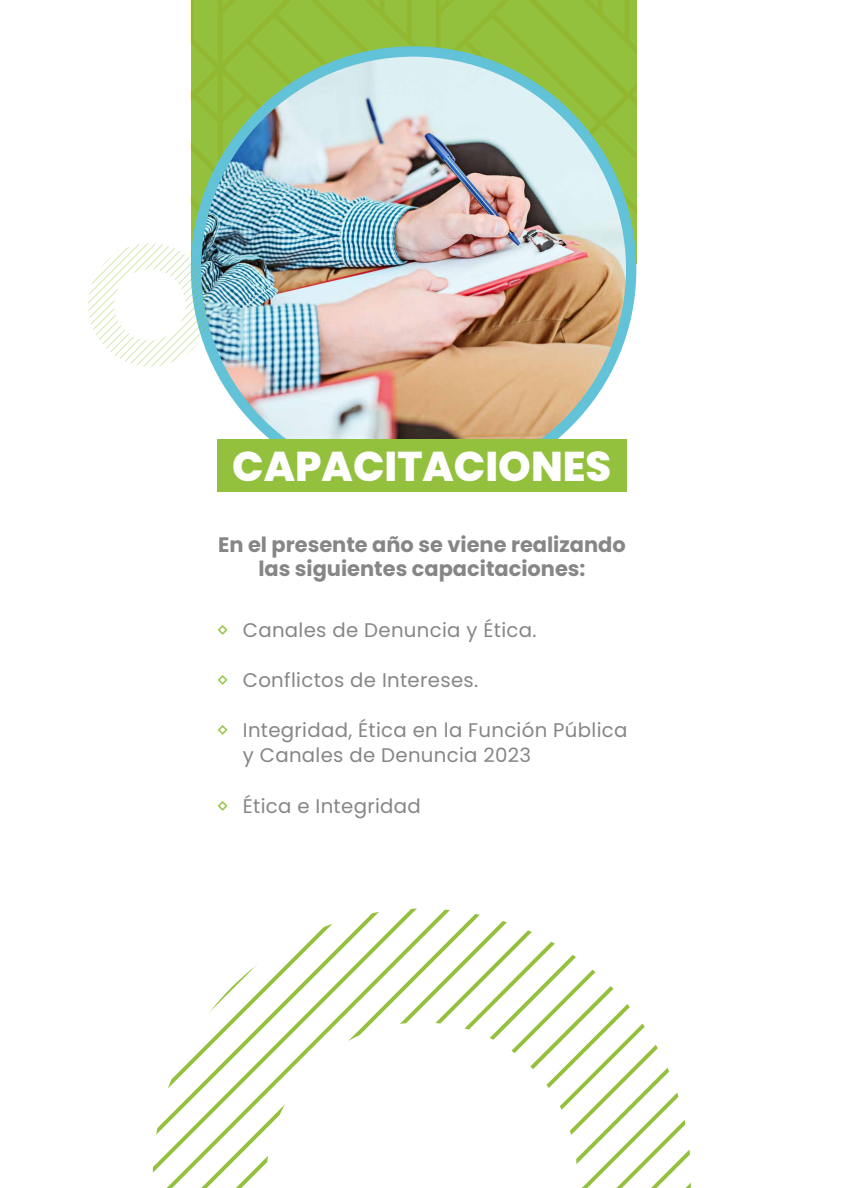
<style>
.page{position:relative;width:844px;height:1188px;background:#fff}
.page>*{position:absolute;margin:0;border:0;box-sizing:border-box;transform-origin:0 0}
.t1{font:800 41.56px "Poppins";color:#fff}
.t2{font:700 20.94px/23.8px "Poppins";color:#868686;text-align:center}
.t3{font:20.19px "Poppins";color:#93c13d}
.t4{font:19.69px/25.1px "Poppins";letter-spacing:.015em;color:#868686}
</style>
<div class="page">
<div style="left:191px;top:0;width:445px;height:263px;background:#93c13d"></div>
<svg style="left:191px;top:46px;width:445px;height:446px"></svg>
<img style="left:201px;top:57px;width:425px;height:424px;border-radius:212px">
<svg style="left:88px;top:237px;width:129px;height:135px"></svg>
<div style="left:217px;top:439px;width:410px;height:52px;background:#93c13d"></div>
<svg style="left:152px;top:908px;width:355px;height:280px"></svg>
<svg style="left:168px;top:923px;width:364px;height:265px"></svg>
<svg style="left:185px;top:941px;width:391px;height:247px"></svg>
<svg style="left:202px;top:958px;width:394px;height:230px"></svg>
<svg style="left:220px;top:975px;width:394px;height:213px"></svg>
<svg style="left:237px;top:992px;width:393px;height:196px"></svg>
<svg style="left:254px;top:1010px;width:391px;height:178px"></svg>
<svg style="left:271px;top:1027px;width:374px;height:161px"></svg>
<svg style="left:289px;top:1044px;width:369px;height:144px"></svg>
<svg style="left:306px;top:1062px;width:363px;height:126px"></svg>
<svg style="left:323px;top:1079px;width:356px;height:109px"></svg>
<svg style="left:341px;top:1096px;width:350px;height:92px"></svg>
<h1 class="t1" style="left:232px;top:442px;width:381px">CAPACITACIONES</h1>
<p class="t2" style="left:218px;top:533px;width:409px">En el presente año se viene realizando las siguientes capacitaciones:</p>
<p class="t3" style="left:217px;top:618px;width:13px">◊</p>
<p class="t3" style="left:217px;top:668px;width:13px">◊</p>
<p class="t3" style="left:217px;top:718px;width:13px">◊</p>
<p class="t3" style="left:217px;top:794px;width:13px">◊</p>
<p class="t4" style="left:243px;top:617px;width:295px">Canales de Denuncia y Ética.</p>
<p class="t4" style="left:243px;top:667px;width:237px">Conflictos de Intereses.</p>
<p class="t4" style="left:243px;top:718px;width:386px">Integridad, Ética en la Función Pública y Canales de Denuncia 2023</p>
<p class="t4" style="left:243px;top:793px;width:179px">Ética e Integridad</p>
</div>
